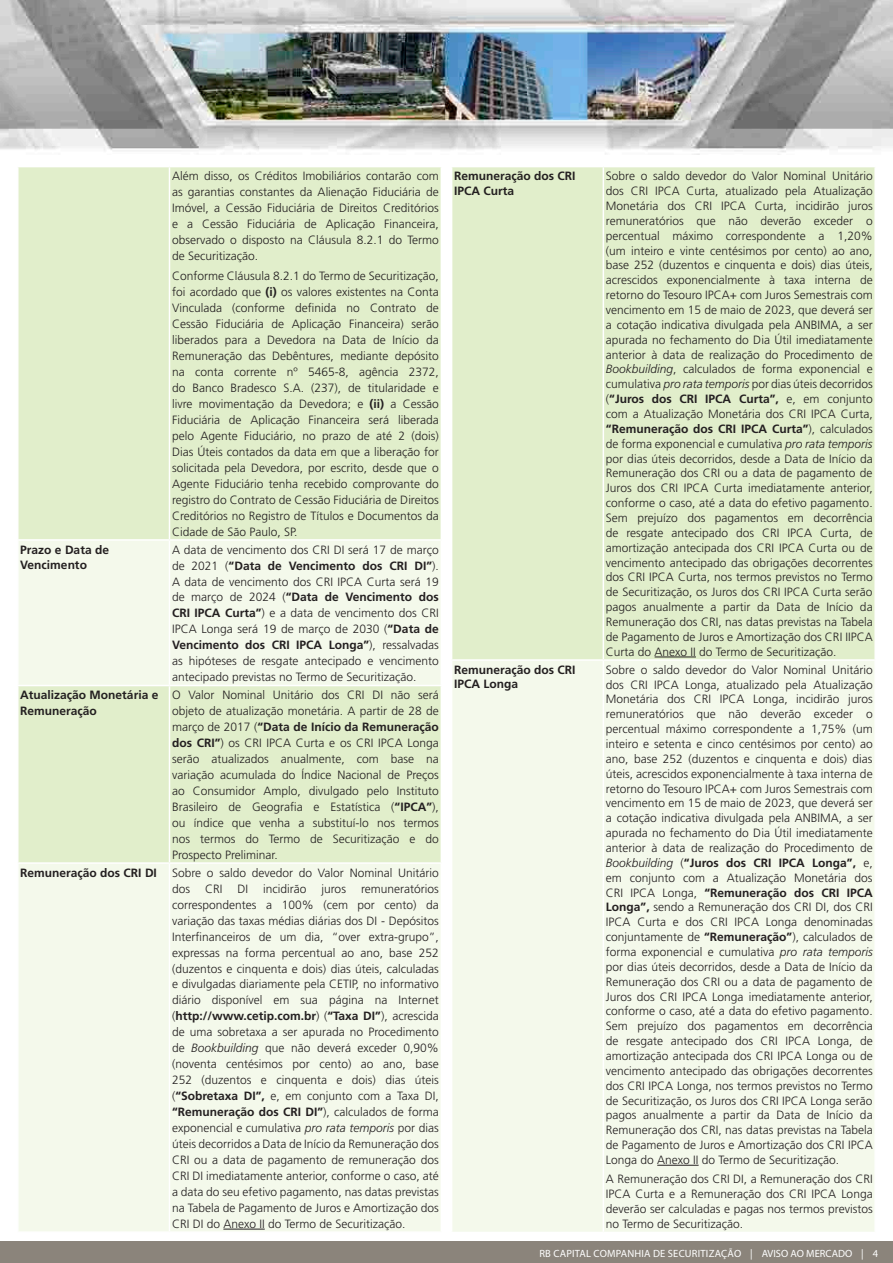
<style>
.page{position:relative;width:893px;height:1263px;background:#fff}
.page>*{position:absolute;margin:0;border:0;box-sizing:border-box;transform-origin:0 0}
.t1{font:300 12px/14.9px "Frutiger";color:#231f20;text-align:justify}
.t2{font:700 12px/15.9px "Frutiger";color:#231f20}
.t3{font:10.5px "Myriad Pro";letter-spacing:.02em;color:#fff}
.s1{font-weight:700}
.s2{font-style:italic}
</style>
<div class="page">
<img style="left:0;top:0;width:893px;height:155px">
<div style="left:19px;top:167px;width:422px;height:372px;background:#e1eecb"></div>
<svg style="left:19px;top:541px;width:422px;height:690px;background:#eff6e2"></svg>
<hr style="left:169px;top:167px;width:1px;height:372px;background:#fff">
<hr style="left:169px;top:541px;width:1px;height:144px;background:#fff">
<hr style="left:17px;top:685px;width:152px;height:1px;background:#fff">
<hr style="left:169px;top:685px;width:273px;height:1px;background:#fff">
<hr style="left:169px;top:686px;width:1px;height:176px;background:#fff">
<hr style="left:17px;top:862px;width:152px;height:2px;background:#fff">
<hr style="left:169px;top:862px;width:273px;height:2px;background:#fff">
<hr style="left:169px;top:864px;width:1px;height:367px;background:#fff">
<hr style="left:223px;top:1229px;width:42px;height:1px;background:#231f20">
<div style="left:452px;top:167px;width:422px;height:492px;background:#e1eecb"></div>
<div style="left:452px;top:661px;width:422px;height:571px;background:#f4f9eb"></div>
<hr style="left:603px;top:167px;width:1px;height:492px;background:#fff">
<hr style="left:603px;top:661px;width:1px;height:571px;background:#fff">
<hr style="left:655px;top:657px;width:41px;height:1px;background:#231f20">
<hr style="left:657px;top:1165px;width:42px;height:1px;background:#231f20">
<div style="left:0;top:1241px;width:893px;height:22px;background:#8b847b"></div>
<p class="t1" style="left:172px;top:168px;width:268px;line-height:15.9px">Além disso, os Créditos Imobiliários contarão com as garantias constantes da Alienação Fiduciária de Imóvel, a Cessão Fiduciária de Direitos Creditórios e a Cessão Fiduciária de Aplicação Financeira, observado o disposto na Cláusula 8.2.1 do Termo de Securitização.</p>
<p class="t1" style="left:172px;top:268px;width:268px;line-height:15.9px">Conforme Cláusula 8.2.1 do Termo de Securitização, foi acordado que <span class="s1">(i)</span> os valores existentes na Conta Vinculada (conforme definida no Contrato de Cessão Fiduciária de Aplicação Financeira) serão liberados para a Devedora na Data de Início da Remuneração das Debêntures, mediante depósito na conta corrente nº 5465-8, agência 2372, do Banco Bradesco S.A. (237), de titularidade e livre movimentação da Devedora; e <span class="s1">(ii)</span> a Cessão Fiduciária de Aplicação Financeira será liberada pelo Agente Fiduciário, no prazo de até 2 (dois)<br>Dias Úteis contados da data em que a liberação for solicitada pela Devedora, por escrito, desde que o Agente Fiduciário tenha recebido comprovante do registro do Contrato de Cessão Fiduciária de Direitos Creditórios no Registro de Títulos e Documentos da Cidade de São Paulo, SP.</p>
<p class="t2" style="left:20px;top:541px;width:90px">Prazo e Data de<br>Vencimento</p>
<p class="t1" style="left:172px;top:541px;width:268px;line-height:15.9px">A data de vencimento dos CRI DI será 17 de março de 2021 (<span class="s1">“Data de Vencimento dos CRI DI”</span>).<br>A data de vencimento dos CRI IPCA Curta será 19 de março de 2024 (<span class="s1">“Data de Vencimento dos CRI IPCA Curta”</span>) e a data de vencimento dos CRI IPCA Longa será 19 de março de 2030 (<span class="s1">“Data de Vencimento dos CRI IPCA Longa”</span>), ressalvadas as hipóteses de resgate antecipado e vencimento antecipado previstas no Termo de Securitização.</p>
<p class="t2" style="left:20px;top:687px;width:140px">Atualização Monetária e<br>Remuneração</p>
<p class="t1" style="left:172px;top:687px;width:268px;line-height:15.9px">O Valor Nominal Unitário dos CRI DI não será objeto de atualização monetária. A partir de 28 de março de 2017 (<span class="s1">“Data de Início da Remuneração dos CRI”</span>) os CRI IPCA Curta e os CRI IPCA Longa serão atualizados anualmente, com base na variação acumulada do Índice Nacional de Preços ao Consumidor Amplo, divulgado pelo Instituto Brasileiro de Geografia e Estatística (<span class="s1">“IPCA”</span>), ou índice que venha a substituí-lo nos termos nos termos do Termo de Securitização e do Prospecto Preliminar.</p>
<p class="t2" style="left:20px;top:864px;width:138px">Remuneração dos CRI DI</p>
<p class="t1" style="left:172px;top:865px;width:268px;line-height:15.9px">Sobre o saldo devedor do Valor Nominal Unitário dos</p>
<p class="t1" style="left:205px;top:881px;width:19px">CRI</p>
<p class="t1" style="left:237px;top:881px;width:12px">DI</p>
<p class="t1" style="left:263px;top:881px;width:45px">incidirão</p>
<p class="t1" style="left:322px;top:881px;width:26px">juros</p>
<p class="t1" style="left:172px;top:880px;width:268px;line-height:15.9px;text-indent:189px">remuneratórios correspondentes a 100% (cem por cento) da variação das taxas médias diárias dos DI - Depósitos Interfinanceiros de um dia, “over extra-grupo”, expressas na forma percentual ao ano, base 252 (duzentos e cinquenta e dois) dias úteis, calculadas e divulgadas diariamente pela CETIP, no informativo diário disponível em sua página na Internet (<span class="s1">http://www.cetip.com.br</span>) (<span class="s1">“Taxa DI”</span>), acrescida de uma sobretaxa a ser apurada no Procedimento de <span class="s2">Bookbuilding</span> que não deverá exceder 0,90% (noventa centésimos por cento) ao ano, base 252 (duzentos e cinquenta e dois) dias úteis (<span class="s1">“Sobretaxa DI”,</span> e, em conjunto com a Taxa DI, <span class="s1">“Remuneração dos CRI DI”</span>), calculados de forma exponencial e cumulativa <span class="s2">pro rata temporis</span> por dias úteis decorridos a Data de Início da Remuneração dos CRI ou a data de pagamento de remuneração dos CRI DI imediatamente anterior, conforme o caso, até a data do seu efetivo pagamento, nas datas previstas na Tabela de Pagamento de Juros e Amortização dos CRI DI do Anexo II do Termo de Securitização.</p>
<p class="t2" style="left:454px;top:168px;width:123px;line-height:14.9px">Remuneração dos CRI<br>IPCA Curta</p>
<p class="t1" style="left:606px;top:169px;width:268px">Sobre o saldo devedor do Valor Nominal Unitário dos CRI IPCA Curta, atualizado pela Atualização Monetária dos CRI IPCA Curta, incidirão juros remuneratórios que não deverão exceder o percentual máximo correspondente a 1,20% (um inteiro e vinte centésimos por cento) ao ano, base 252 (duzentos e cinquenta e dois) dias úteis, acrescidos exponencialmente à taxa interna de retorno do Tesouro IPCA+ com Juros Semestrais com vencimento em 15 de maio de 2023, que deverá ser a cotação indicativa divulgada pela ANBIMA, a ser apurada no fechamento do Dia Útil imediatamente anterior à data de realização do Procedimento de <span class="s2">Bookbuilding</span>, calculados de forma exponencial e cumulativa <span class="s2">pro rata temporis</span> por dias úteis decorridos (<span class="s1">“Juros dos CRI IPCA Curta”,</span> e, em conjunto com a Atualização Monetária dos CRI IPCA Curta, <span class="s1">“Remuneração dos CRI IPCA Curta”</span>), calculados de forma exponencial e cumulativa <span class="s2">pro rata temporis </span>por dias úteis decorridos, desde a Data de Início da Remuneração dos CRI ou a data de pagamento de Juros dos CRI IPCA Curta imediatamente anterior, conforme o caso, até a data do efetivo pagamento.<br>Sem prejuízo dos pagamentos em decorrência de resgate antecipado dos CRI IPCA Curta, de amortização antecipada dos CRI IPCA Curta ou de vencimento antecipado das obrigações decorrentes dos CRI IPCA Curta, nos termos previstos no Termo de Securitização, os Juros dos CRI IPCA Curta serão pagos anualmente a partir da Data de Início da Remuneração dos CRI, nas datas previstas na Tabela de Pagamento de Juros e Amortização dos CRI IIPCA Curta do Anexo II do Termo de Securitização.</p>
<p class="t2" style="left:454px;top:662px;width:123px;line-height:14.9px">Remuneração dos CRI<br>IPCA Longa</p>
<p class="t1" style="left:606px;top:662px;width:268px">Sobre o saldo devedor do Valor Nominal Unitário dos CRI IPCA Longa, atualizado pela Atualização Monetária dos CRI IPCA Longa, incidirão juros remuneratórios que não deverão exceder o percentual máximo correspondente a 1,75% (um inteiro e setenta e cinco centésimos por cento) ao ano, base 252 (duzentos e cinquenta e dois) dias úteis, acrescidos exponencialmente à taxa interna de retorno do Tesouro IPCA+ com Juros Semestrais com vencimento em 15 de maio de 2023, que deverá ser a cotação indicativa divulgada pela ANBIMA, a ser apurada no fechamento do Dia Útil imediatamente anterior à data de realização do Procedimento de <span class="s2">Bookbuilding</span> (<span class="s1">“Juros dos CRI IPCA Longa”,</span> e, em conjunto com a Atualização Monetária dos CRI IPCA Longa, <span class="s1">“Remuneração dos CRI IPCA Longa”,</span> sendo a Remuneração dos CRI DI, dos CRI IPCA Curta e dos CRI IPCA Longa denominadas conjuntamente de <span class="s1">“Remuneração”</span>), calculados de forma exponencial e cumulativa <span class="s2">pro rata temporis </span>por dias úteis decorridos, desde a Data de Início da Remuneração dos CRI ou a data de pagamento de Juros dos CRI IPCA Longa imediatamente anterior, conforme o caso, até a data do efetivo pagamento.<br>Sem prejuízo dos pagamentos em decorrência de resgate antecipado dos CRI IPCA Longa, de amortização antecipada dos CRI IPCA Longa ou de vencimento antecipado das obrigações decorrentes dos CRI IPCA Longa, nos termos previstos no Termo de Securitização, os Juros dos CRI IPCA Longa serão pagos anualmente a partir da Data de Início da Remuneração dos CRI, nas datas previstas na Tabela de Pagamento de Juros e Amortização dos CRI IPCA Longa do Anexo II do Termo de Securitização.</p>
<p class="t1" style="left:606px;top:1171px;width:268px">A Remuneração dos CRI DI, a Remuneração dos CRI IPCA Curta e a Remuneração dos CRI IPCA Longa deverão ser calculadas e pagas nos termos previstos no Termo de Securitização.</p>
<p class="t3" style="left:539px;top:1246px;width:340px">RB CAPITAL COMPANHIA DE SECURITIZAÇÃO | AVISO AO MERCADO | 4</p>
</div>
